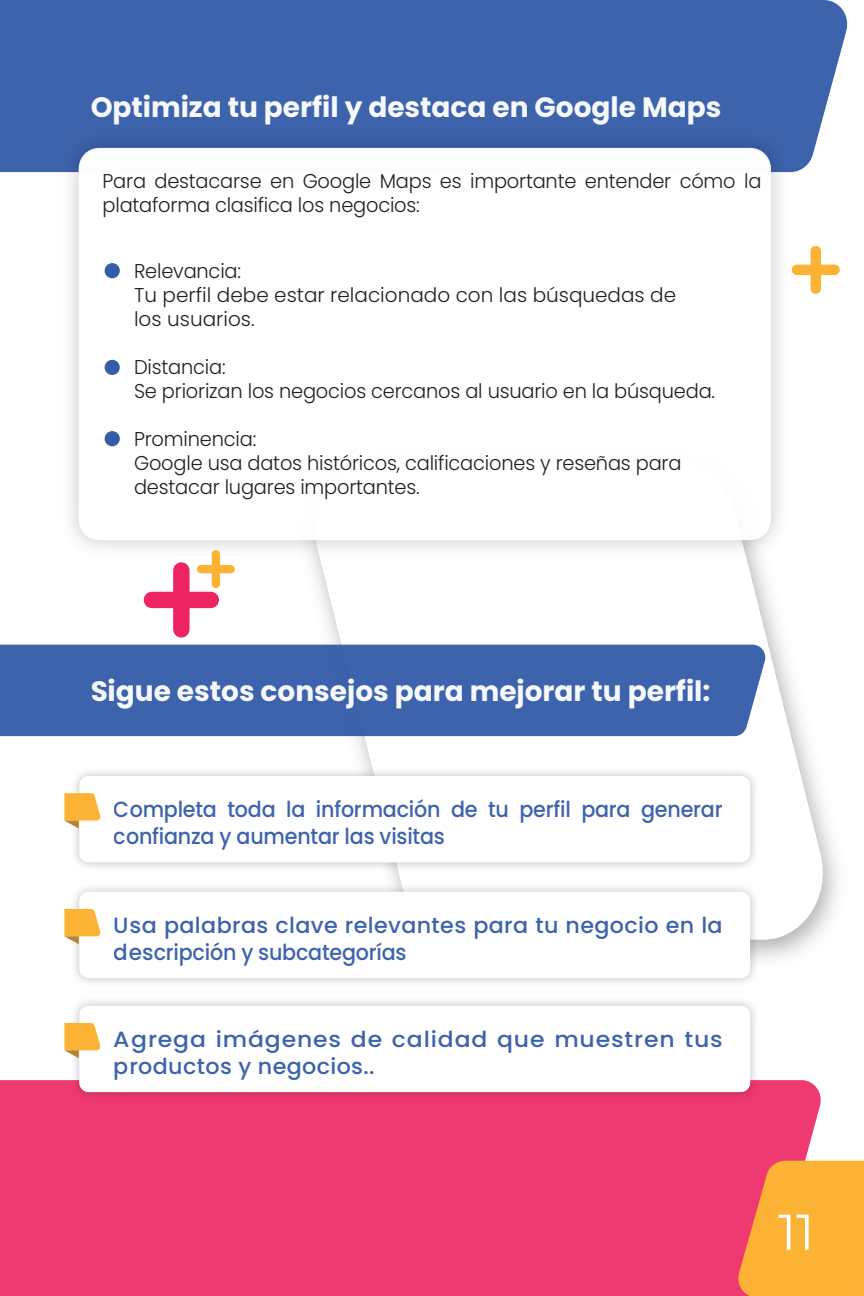
<style>
.page{position:relative;width:864px;height:1296px;background:#fff}
.page>*{position:absolute;margin:0;border:0;box-sizing:border-box;transform-origin:0 0}
.t1{font:50.2px "Montserrat";color:#fff}
.t2{font:700 28px "Poppins";color:#fff}
.t3{font:500 22px/26.4px "Poppins";letter-spacing:.005em;color:#355ca9;scale:.94 1}
.t4{font:500 22px/26.4px "Poppins";letter-spacing:.005em;color:#355ca9}
.t5{font:500 22px/26.4px "Poppins";letter-spacing:.035em;color:#355ca9;scale:1.07 1}
.t6{font:300 20px/24px "Poppins";letter-spacing:-.01em;color:#231f20}
</style>
<div class="page">
<svg style="left:307px;top:567px;width:524px;height:373px"></svg>
<div style="left:0;top:0;width:847px;height:172px;background:#3d63ac"></div>
<div style="left:0;top:645px;width:765px;height:91px;background:#3d63ac"></div>
<div style="left:0;top:1080px;width:821px;height:216px;background:#ee3a71"></div>
<img style="left:52px;top:121px;width:746px;height:446px">
<div style="left:79px;top:148px;width:692px;height:392px;background:#fff;border-radius:20px"></div>
<img style="left:75px;top:763px;width:688px;height:112px">
<div style="left:79px;top:776px;width:671px;height:86px;background:#fff;border-radius:9px"></div>
<svg style="left:792px;top:246px;width:48px;height:48px"></svg>
<svg style="left:144px;top:550px;width:91px;height:88px"></svg>
<svg style="left:736px;top:1161px;width:128px;height:135px;background:#faa13d"></svg>
<svg style="left:64px;top:793px;width:37px;height:35px"></svg>
<img style="left:66px;top:879px;width:697px;height:104px">
<div style="left:79px;top:892px;width:671px;height:86px;background:#fff;border-radius:9px"></div>
<svg style="left:64px;top:909px;width:37px;height:35px"></svg>
<img style="left:66px;top:1001px;width:697px;height:104px">
<div style="left:79px;top:1006px;width:671px;height:86px;background:#fff;border-radius:9px"></div>
<svg style="left:64px;top:1023px;width:37px;height:35px"></svg>
<div style="left:105px;top:263px;width:15px;height:15px;background:#355ca9;border-radius:50%"></div>
<div style="left:105px;top:360px;width:15px;height:15px;background:#355ca9;border-radius:50%"></div>
<div style="left:105px;top:431px;width:15px;height:15px;background:#355ca9;border-radius:50%"></div>
<h2 class="t2" style="left:90px;top:91px;width:633px">Optimiza tu perfil y destaca en Google Maps</h2>
<p class="t6" style="left:103px;top:170px;width:660px">Para destacarse en Google Maps es importante entender cómo la plataforma clasifica los negocios:</p>
<p class="t6" style="left:134px;top:259px;width:544px">Relevancia:<br>Tu perfil debe estar relacionado con las búsquedas de los usuarios.</p>
<p class="t6" style="left:134px;top:355px;width:583px">Distancia:<br>Se priorizan los negocios cercanos al usuario en la búsqueda.</p>
<p class="t6" style="left:134px;top:427px;width:549px">Prominencia:<br>Google usa datos históricos, calificaciones y reseñas para destacar lugares importantes.</p>
<h2 class="t2" style="left:90px;top:675px;width:622px">Sigue estos consejos para mejorar tu perfil:</h2>
<p class="t3" style="left:114px;top:797px;width:649px">Completa toda la información de tu perfil para generar confianza y aumentar las visitas</p>
<p class="t4" style="left:114px;top:912px;width:610px">Usa palabras clave relevantes para tu negocio en la descripción y subcategorías</p>
<p class="t5" style="left:114px;top:1026px;width:570px">Agrega imágenes de calidad que muestren tus productos y negocios..</p>
<h1 class="t1" style="left:778px;top:1198px;width:38px">11</h1>
</div>
